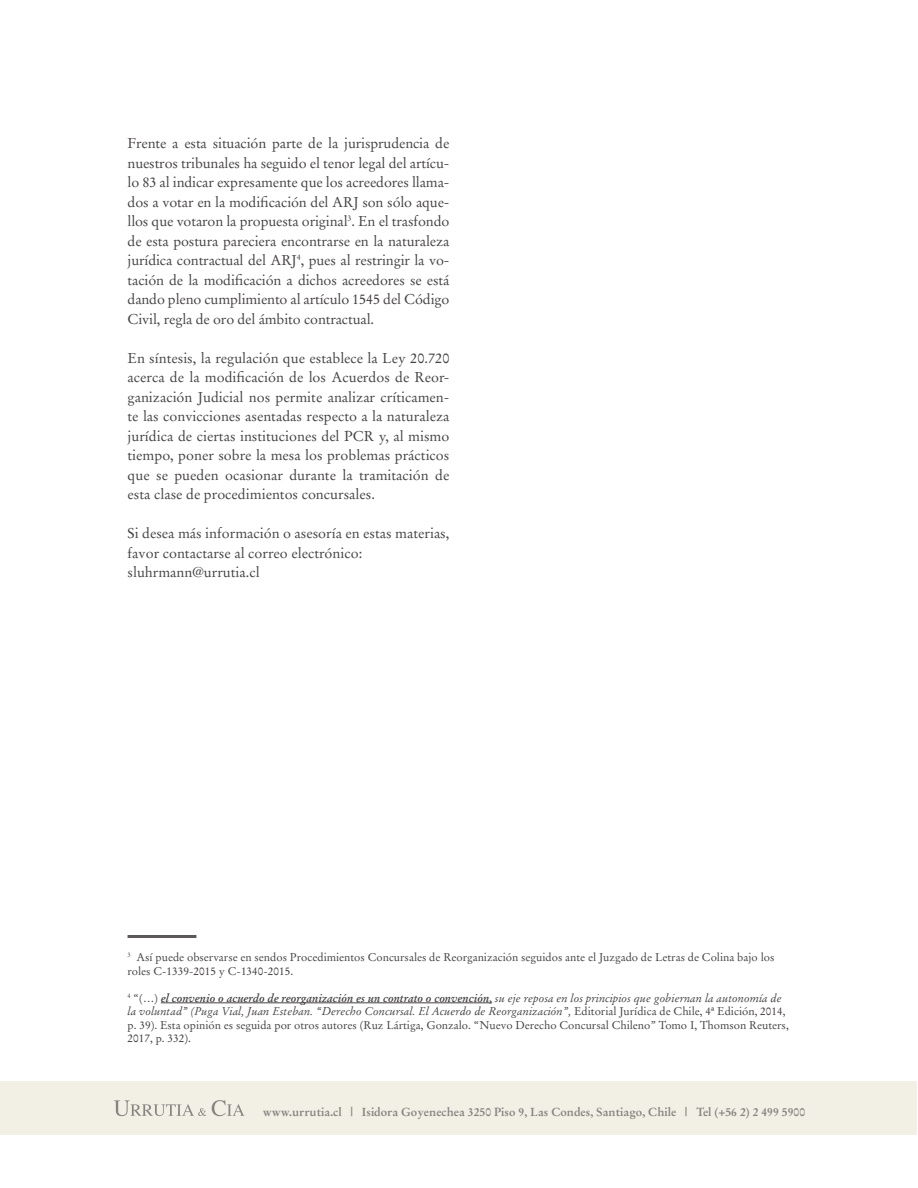
<style>
.page{position:relative;width:918px;height:1188px;background:#fff}
.page>*{position:absolute;margin:0;border:0;box-sizing:border-box;transform-origin:0 0}
.t1{font:14.25px/19.5px "Stempel Garamond";color:#454141;text-align:justify}
.t2{font:700 11.7px "Stempel Garamond";color:#878483}
.t3{font:11.25px/13.5px "Stempel Garamond";color:#454141}
.s1{font-weight:700;font-style:italic}
.s2{font-style:italic}
</style>
<div class="page">
<div style="left:1px;top:1081px;width:916px;height:54px;background:#f2f0e4"></div>
<svg style="left:114px;top:1100px;width:92px;height:16px"></svg>
<svg style="left:212px;top:1100px;width:32px;height:16px"></svg>
<hr style="left:161px;top:1003px;width:331px;height:1px;background:#454141">
<hr style="left:128px;top:935px;width:68px;height:3px;background:#5c5859">
<p class="t1" style="left:128px;top:134px;width:323px">Frente a esta situación parte de la jurisprudencia de nuestros tribunales ha seguido el tenor legal del artícu&shy;lo 83 al indicar expresamente que los acreedores llama&shy;dos a votar en la modificación del ARJ son sólo aque&shy;llos que votaron la propuesta original<sup>3</sup>. En el trasfondo de esta postura pareciera encontrarse en la naturaleza jurídica contractual del ARJ<sup>4</sup>, pues al restringir la vo&shy;tación de la modificación a dichos acreedores se está dando pleno cumplimiento al artículo 1545 del Código Civil, regla de oro del ámbito contractual.</p>
<p class="t1" style="left:128px;top:348px;width:323px">En síntesis, la regulación que establece la Ley 20.720 acerca de la modificación de los Acuerdos de Reor&shy;ganización Judicial nos permite analizar críticamen&shy;te las convicciones asentadas respecto a la naturaleza jurídica de ciertas instituciones del PCR y, al mismo tiempo, poner sobre la mesa los problemas prácticos que se pueden ocasionar durante la tramitación de esta clase de procedimientos concursales.</p>
<p class="t1" style="left:128px;top:524px;width:323px;text-align:left">Si desea más información o asesoría en estas materias, favor contactarse al correo electrónico: sluhrmann@urrutia.cl</p>
<p class="t3" style="left:128px;top:951px;width:648px"><sup>3</sup> Así puede observarse en sendos Procedimientos Concursales de Reorganización seguidos ante el Juzgado de Letras de Colina bajo los roles C-1339-2015 y C-1340-2015.</p>
<p class="t3" style="left:128px;top:991px;width:663px"><sup>4</sup> “(…) <span class="s1">el convenio o acuerdo de reorganización es un contrato o convención,</span> <span class="s2">su eje reposa en los principios que gobiernan la autonomía de la voluntad” (Puga Vial, Juan Esteban. “Derecho Concursal. El Acuerdo de Reorganización”,</span> Editorial Jurídica de Chile, 4ª Edición, 2014, p. 39). Esta opinión es seguida por otros autores (Ruz Lártiga, Gonzalo. “Nuevo Derecho Concursal Chileno” Tomo I, Thomson Reuters, 2017, p. 332).</p>
<p class="t2" style="left:263px;top:1105px;width:544px">www.urrutia.cl | Isidora Goyenechea 3250 Piso 9, Las Condes, Santiago, Chile | Tel (+56 2) 2 499 5900</p>
</div>
